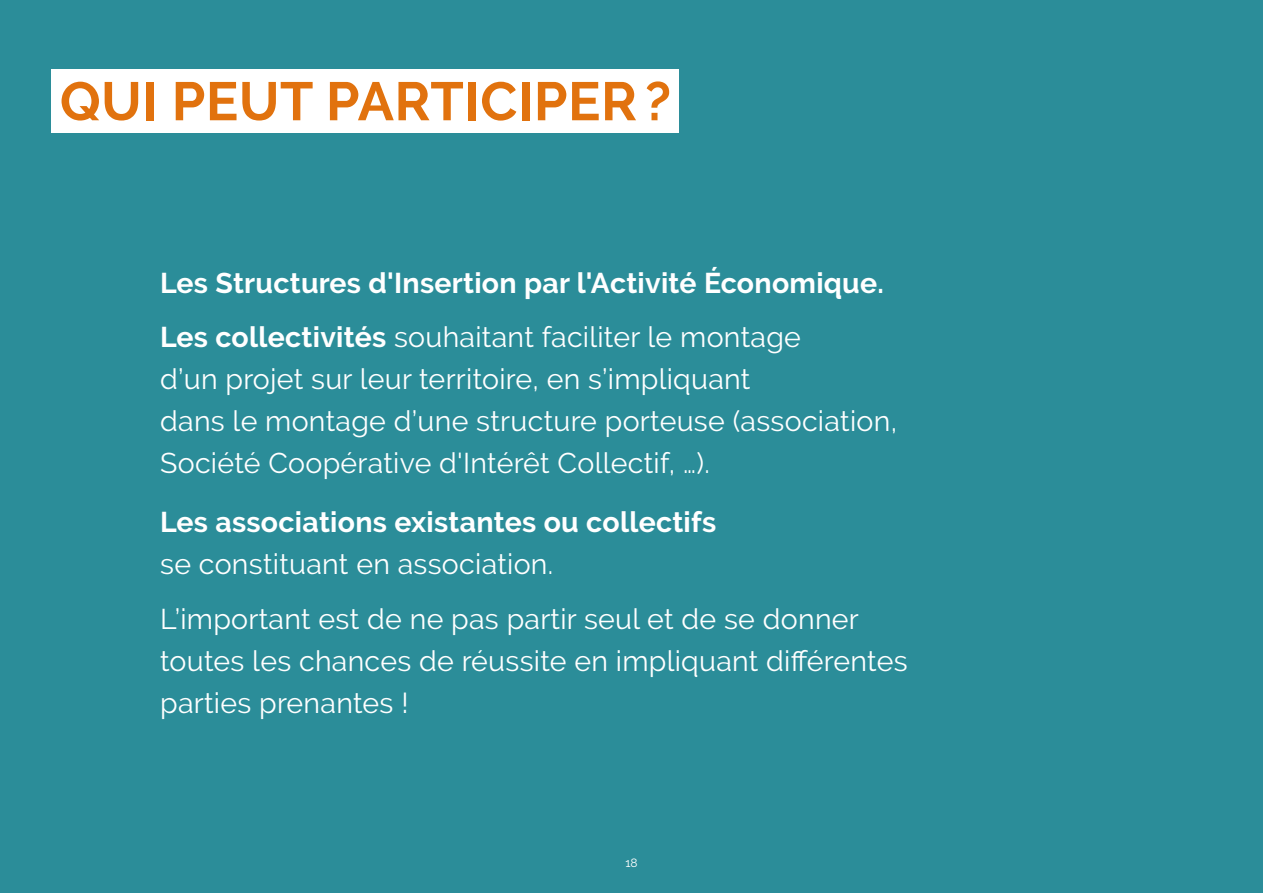
<style>
.page{position:relative;width:1263px;height:893px;background:#2b8d99}
.page>*{position:absolute;margin:0;border:0;box-sizing:border-box;transform-origin:0 0}
.t1{font:700 54px "Raleway";letter-spacing:.01em;color:#e1720e}
.t2{font:28.5px/42px "Raleway";letter-spacing:.01em;color:#fff}
.t3{font:700 28.5px/54.8px "Raleway";letter-spacing:.01em;color:#fff}
.t4{font:12px "Raleway";color:#fff}
.s1{font-weight:400}
</style>
<div class="page">
<div style="left:51px;top:70px;width:628px;height:63px;background:#fff"></div>
<h1 class="t1" style="left:60px;top:70px;width:613px">QUI PEUT PARTICIPER?</h1>
<p class="t3" style="left:160px;top:255px;width:725px">Les Structures d'Insertion par l'Activité Économique.<br>Les collectivités <span class="s1">souhaitant faciliter le montage</span></p>
<p class="t2" style="left:160px;top:358px;width:738px">d’un projet sur leur territoire, en s’impliquant<br>dans le montage d’une structure porteuse (association,<br>Société Coopérative d'Intérêt Collectif, …).</p>
<p class="t3" style="left:160px;top:495px;width:557px">Les associations existantes ou collectifs</p>
<p class="t2" style="left:160px;top:537px;width:700px;line-height:54.8px">se constituant en association.<br>L’important est de ne pas partir seul et de se donner</p>
<p class="t2" style="left:160px;top:640px;width:749px">toutes les chances de réussite en impliquant différentes parties prenantes !</p>
<p class="t4" style="left:625px;top:856px;width:14px">18</p>
</div>
